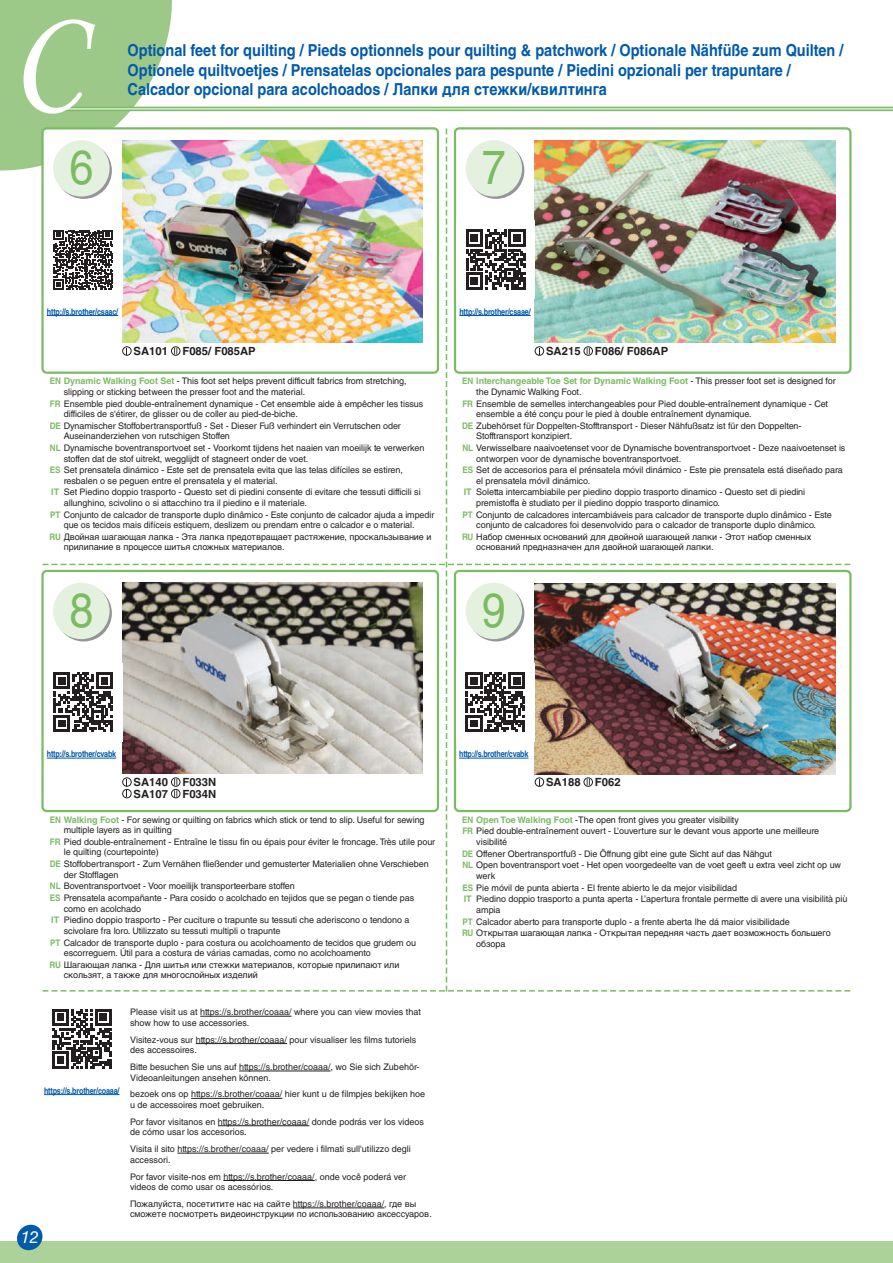
<style>
.page{position:relative;width:893px;height:1263px;background:#fff}
.page>*{position:absolute;margin:0;border:0;box-sizing:border-box;transform-origin:0 0}
.t1{font:48px "Helvetica LT Std";color:#7bbb63;scale:.9 1}
.t2{font:italic 16.8px "Helvetica LT Std";color:#fff}
.t3{font:700 16.5px/19.5px "Helvetica LT Std";color:#015aaa;scale:.88 1}
.t4{font:700 11.25px "Helvetica LT Std";color:#231f20}
.t5{font:9px/10.5px "Helvetica LT Std";letter-spacing:-.005em;color:#231f20}
.t6{font:700 9px "Helvetica LT Std";letter-spacing:-.025em;color:#015aaa;scale:.8 1}
.s1{font-weight:700;color:#7bbb63}
</style>
<div class="page">
<div style="left:0;top:1242px;width:893px;height:21px;background:#acd199"></div>
<svg style="left:850px;top:107px;width:43px;height:4px"></svg>
<hr style="left:63px;top:108px;width:830px;height:1px;background:#fff">
<svg style="left:17px;top:1225px;width:26px;height:25px"></svg>
<img style="left:0;top:0;width:850px;height:991px">
<hr style="left:459px;top:315px;width:72px;height:1px;background:#015aaa">
<hr style="left:44px;top:1094px;width:76px;height:1px;background:#015aaa">
<hr style="left:200px;top:1016px;width:92px;height:1px;background:#231f20">
<hr style="left:196px;top:1043px;width:91px;height:1px;background:#231f20">
<hr style="left:239px;top:1071px;width:92px;height:1px;background:#231f20">
<hr style="left:191px;top:1098px;width:91px;height:1px;background:#231f20">
<hr style="left:218px;top:1125px;width:91px;height:1px;background:#231f20">
<hr style="left:177px;top:1153px;width:92px;height:1px;background:#231f20">
<hr style="left:223px;top:1180px;width:92px;height:1px;background:#231f20">
<hr style="left:293px;top:1207px;width:91px;height:1px;background:#231f20">
<svg style="left:52px;top:1009px;width:60px;height:59px"></svg>
<h1 class="t1" style="left:69px;top:140px;width:28px">6</h1>
<p class="t3" style="left:128px;top:40px;width:815px">Optional feet for quilting / Pieds optionnels pour quilting &amp; patchwork / Optionale Nähfüße zum Quilten /<br>Optionele quiltvoetjes / Prensatelas opcionales para pespunte / Piedini opzionali per trapuntare /<br>Calcador opcional para acolchoados / Лапки для стежки/квилтинга</p>
<h1 class="t1" style="left:482px;top:140px;width:28px">7</h1>
<p class="t6" style="left:47px;top:306px;width:91px">http://s.brother/csaac/</p>
<p class="t6" style="left:459px;top:306px;width:91px">http://s.brother/csaae/</p>
<p class="t4" style="left:134px;top:344px;width:36px">SA101</p>
<p class="t4" style="left:182px;top:344px;width:75px">F085/ F085AP</p>
<p class="t5" style="left:64px;top:376px;width:344px;text-indent:-14px"><span class="s1">EN Dynamic Walking Foot Set</span> - This foot set helps prevent difficult fabrics from stretching, slipping or sticking between the presser foot and the material.</p>
<p class="t5" style="left:64px;top:398px;width:361px;text-indent:-14px"><span class="s1">FR</span> Ensemble pied double-entraînement dynamique - Cet ensemble aide à empêcher les tissus difficiles de s'étirer, de glisser ou de coller au pied-de-biche.</p>
<p class="t5" style="left:64px;top:420px;width:339px;text-indent:-14px"><span class="s1">DE</span> Dynamischer Stoffobertransportfuß - Set - Dieser Fuß verhindert ein Verrutschen oder<br>Auseinanderziehen von rutschigen Stoffen</p>
<p class="t5" style="left:64px;top:443px;width:362px;text-indent:-14px"><span class="s1">NL</span> Dynamische boventransportvoet set - Voorkomt tijdens het naaien van moeilijk te verwerken stoffen dat de stof uitrekt, wegglijdt of stagneert onder de voet.</p>
<p class="t5" style="left:64px;top:465px;width:341px;text-indent:-14px"><span class="s1">ES</span> Set prensatela dinámico - Este set de prensatela evita que las telas difíciles se estiren, resbalen o se peguen entre el prensatela y el material.</p>
<p class="t5" style="left:64px;top:487px;width:358px;text-indent:-12px"><span class="s1">IT</span> Set Piedino doppio trasporto - Questo set di piedini consente di evitare che tessuti difficili si allunghino, scivolino o si attacchino tra il piedino e il materiale.</p>
<p class="t5" style="left:64px;top:509px;width:372px;text-indent:-14px"><span class="s1">PT</span> Conjunto de calcador de transporte duplo dinâmico - Este conjunto de calcador ajuda a impedir que os tecidos mais difíceis estiquem, deslizem ou prendam entre o calcador e o material.</p>
<p class="t5" style="left:64px;top:531px;width:369px;text-indent:-14px"><span class="s1">RU</span> Двойная шагающая лапка - Эта лапка предотвращает растяжение, проскальзывание и прилипание в процессе шитья сложных материалов.</p>
<h1 class="t1" style="left:69px;top:582px;width:28px">8</h1>
<p class="t4" style="left:546px;top:344px;width:36px">SA215</p>
<p class="t4" style="left:595px;top:344px;width:75px">F086/ F086AP</p>
<p class="t5" style="left:476px;top:376px;width:361px;text-indent:-14px"><span class="s1">EN Interchangeable Toe Set for Dynamic Walking Foot</span> - This presser foot set is designed for the Dynamic Walking Foot.</p>
<p class="t5" style="left:476px;top:398px;width:353px;text-indent:-14px"><span class="s1">FR</span> Ensemble de semelles interchangeables pour Pied double-entraînement dynamique - Cet ensemble a été conçu pour le pied à double entraînement dynamique.</p>
<p class="t5" style="left:476px;top:420px;width:327px;text-indent:-14px"><span class="s1">DE</span> Zubehörset für Doppelten-Stofftransport - Dieser Nähfußsatz ist für den Doppelten-<br>Stofftransport konzipiert.</p>
<p class="t5" style="left:476px;top:443px;width:371px;text-indent:-14px"><span class="s1">NL</span> Verwisselbare naaivoetenset voor de Dynamische boventransportvoet - Deze naaivoetenset is ontworpen voor de dynamische boventransportvoet.</p>
<p class="t5" style="left:476px;top:465px;width:368px;text-indent:-14px"><span class="s1">ES</span> Set de accesorios para el prénsatela móvil dinámico - Este pie prensatela está diseñado para el prensatela móvil dinámico.</p>
<p class="t5" style="left:476px;top:487px;width:330px;text-indent:-12px"><span class="s1">IT</span> Soletta intercambiabile per piedino doppio trasporto dinamico - Questo set di piedini premistoffa è studiato per il piedino doppio trasporto dinamico.</p>
<p class="t5" style="left:463px;top:509px;width:371px;text-align:center"><span class="s1">PT</span> Conjunto de calcadores intercambiáveis para calcador de transporte duplo dinâmico - Este conjunto de calcadores foi desenvolvido para o calcador de transporte duplo dinâmico.</p>
<p class="t5" style="left:476px;top:531px;width:336px;text-indent:-14px"><span class="s1">RU</span> Набор сменных оснований для двойной шагающей лапки - Этот набор сменных оснований предназначен для двойной шагающей лапки.</p>
<h1 class="t1" style="left:482px;top:582px;width:28px">9</h1>
<p class="t6" style="left:47px;top:748px;width:88px">http://s.brother/cvabk</p>
<p class="t6" style="left:459px;top:748px;width:88px">http://s.brother/cvabk</p>
<p class="t4" style="left:134px;top:775px;width:36px">SA140</p>
<p class="t4" style="left:182px;top:775px;width:35px">F033N</p>
<p class="t4" style="left:134px;top:787px;width:36px">SA107</p>
<p class="t4" style="left:182px;top:787px;width:35px">F034N</p>
<p class="t5" style="left:64px;top:814px;width:362px;text-indent:-14px"><span class="s1">EN Walking Foot</span> - For sewing or quilting on fabrics which stick or tend to slip. Useful for sewing multiple layers as in quilting</p>
<p class="t5" style="left:64px;top:836px;width:373px;text-indent:-14px"><span class="s1">FR</span> Pied double-entraînement - Entraîne le tissu fin ou épais pour éviter le froncage. Très utile pour le quilting (courtepointe)</p>
<p class="t5" style="left:64px;top:859px;width:367px;text-indent:-14px"><span class="s1">DE</span> Stoffobertransport - Zum Vernähen fließender und gemusterter Materialien ohne Verschieben der Stofflagen</p>
<p class="t5" style="left:50px;top:880px;width:366px;line-height:11.7px"><span class="s1">NL</span> Boventransportvoet - Voor moeilijk transporteerbare stoffen<br><span class="s1">ES</span> Prensatela acompañante - Para cosido o acolchado en tejidos que se pegan o tiende pas</p>
<p class="t5" style="left:51px;top:902px;width:360px;line-height:11.7px;text-indent:12px">como en acolchado<br><span class="s1">IT</span> Piedino doppio trasporto - Per cuciture o trapunte su tessuti che aderiscono o tendono a</p>
<p class="t5" style="left:50px;top:925px;width:367px;line-height:11.7px;text-indent:14px">scivolare fra loro. Utilizzato su tessuti multipli o trapunte<br><span class="s1">PT</span> Calcador de transporte duplo - para costura ou acolchoamento de tecidos que grudem ou</p>
<p class="t5" style="left:50px;top:947px;width:351px;line-height:11.7px;text-indent:14px">escorreguem. Útil para a costura de várias camadas, como no acolchoamento<br><span class="s1">RU</span> Шагающая лапка - Для шитья или стежки материалов, которые прилипают или</p>
<p class="t5" style="left:64px;top:970px;width:195px">скользят, а также для многослойных изделий</p>
<p class="t6" style="left:44px;top:1085px;width:96px">https://s.brother/coaaa/</p>
<h2 class="t2" style="left:21px;top:1227px;width:20px">12</h2>
<p class="t5" style="left:130px;top:1007px;width:292px">Please visit us at https://s.brother/coaaa/ where you can view movies that show how to use accessories.</p>
<p class="t5" style="left:130px;top:1034px;width:288px">Visitez-vous sur https://s.brother/coaaa/ pour visualiser les films tutoriels des accessoires.</p>
<p class="t5" style="left:130px;top:1062px;width:291px">Bitte besuchen Sie uns auf https://s.brother/coaaa/, wo Sie sich Zubehör-<br>Videoanleitungen ansehen können.</p>
<p class="t5" style="left:130px;top:1089px;width:297px">bezoek ons op https://s.brother/coaaa/ hier kunt u de filmpjes bekijken hoe u de accessoires moet gebruiken.</p>
<p class="t5" style="left:130px;top:1116px;width:295px">Por favor visitanos en https://s.brother/coaaa/ donde podrás ver los videos de cómo usar los accesorios.</p>
<p class="t5" style="left:130px;top:1144px;width:282px">Visita il sito https://s.brother/coaaa/ per vedere i filmati sull'utilizzo degli accessori.</p>
<p class="t5" style="left:130px;top:1171px;width:278px">Por favor visite-nos em https://s.brother/coaaa/, onde você poderá ver videos de como usar os acessórios.</p>
<p class="t5" style="left:130px;top:1198px;width:303px">Пожалуйста, посетитите нас на сайте https://s.brother/coaaa/, где вы сможете посмотреть видеоинструкции по использованию аксессуаров.</p>
<p class="t4" style="left:546px;top:775px;width:36px">SA188</p>
<p class="t4" style="left:595px;top:775px;width:27px">F062</p>
<p class="t5" style="left:462px;top:814px;width:359px;line-height:11.7px"><span class="s1">EN Open Toe Walking Foot</span> -The open front gives you greater visibility<br><span class="s1">FR</span> Pied double-entraînement ouvert - L’ouverture sur le devant vous apporte une meilleure</p>
<p class="t5" style="left:462px;top:836px;width:380px;line-height:11.7px;text-indent:14px">visibilité<br><span class="s1">DE</span> Offener Obertransportfuß - Die Öffnung gibt eine gute Sicht auf das Nähgut<br><span class="s1">NL</span> Open boventransport voet - Het open voorgedeelte van de voet geeft u extra veel zicht op uw</p>
<p class="t5" style="left:462px;top:870px;width:387px;line-height:11.7px;text-indent:14px">werk<br><span class="s1">ES</span> Pie móvil de punta abierta - El frente abierto le da mejor visibilidad<br><span class="s1">IT</span> Piedino doppio trasporto a punta aperta - L’apertura frontale permette di avere una visibilità più</p>
<p class="t5" style="left:462px;top:904px;width:370px;line-height:11.7px;text-indent:14px">ampia<br><span class="s1">PT</span> Calcador aberto para transporte duplo - a frente aberta lhe dá maior visibilidade<br><span class="s1">RU</span> Открытая шагающая лапка - Открытая передняя часть дает возможность большего</p>
<p class="t5" style="left:476px;top:938px;width:31px">обзора</p>
</div>
